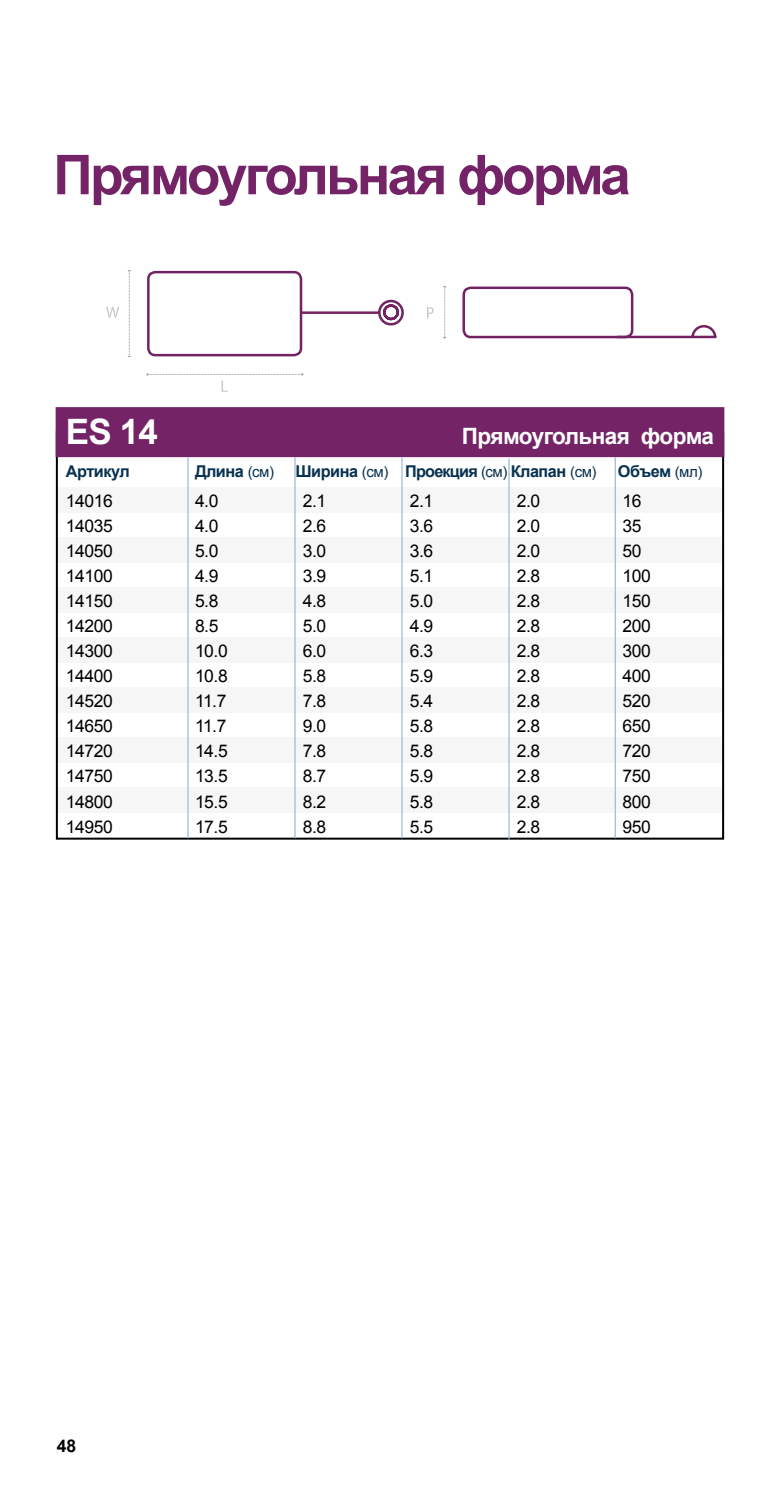
<style>
.page{position:relative;width:780px;height:1489px;background:#fff}
.page>*{position:absolute;margin:0;border:0;box-sizing:border-box;transform-origin:0 0}
.t1{font:700 55px "Arial";letter-spacing:-.055em;color:#732366}
.t2{font:700 35px "Arial";color:#fff}
.t3{font:700 22.5px "Arial";letter-spacing:-.03em;color:#fff}
.t4{font:17.5px "Arial";letter-spacing:-.025em;color:#000}
.t5{font:700 17.5px "Arial";color:#000}
.t6{font:700 16.25px "Arial";letter-spacing:-.03em;color:#083150}
.s1{font-weight:400;font-size:15px}
</style>
<div class="page">
<div style="left:57px;top:487px;width:666px;height:25px;background:#f6f6f6"></div>
<div style="left:57px;top:537px;width:666px;height:25px;background:#f6f6f6"></div>
<div style="left:57px;top:587px;width:666px;height:25px;background:#f6f6f6"></div>
<div style="left:57px;top:637px;width:666px;height:25px;background:#f6f6f6"></div>
<div style="left:57px;top:687px;width:666px;height:25px;background:#f6f6f6"></div>
<div style="left:57px;top:737px;width:666px;height:25px;background:#f6f6f6"></div>
<div style="left:57px;top:787px;width:666px;height:25px;background:#f6f6f6"></div>
<div style="left:56px;top:407px;width:668px;height:50px;background:#732366;border:2px solid #732366"></div>
<hr style="left:187px;top:457px;width:2px;height:381px;background:#a0b9d9">
<hr style="left:294px;top:457px;width:1px;height:381px;background:#a0b9d9">
<hr style="left:401px;top:457px;width:1px;height:381px;background:#a0b9d9">
<hr style="left:508px;top:458px;width:1px;height:381px;background:#a0b9d9">
<hr style="left:614px;top:457px;width:2px;height:381px;background:#a0b9d9">
<svg style="left:128px;top:270px;width:3px;height:87px"></svg>
<svg style="left:106px;top:307px;width:13px;height:10px"></svg>
<svg style="left:147px;top:373px;width:156px;height:19px"></svg>
<svg style="left:147px;top:270px;width:569px;height:87px"></svg>
<h1 class="t1" style="left:53px;top:139px;width:579px">Прямоугольная форма</h1>
<h2 class="t2" style="left:66px;top:408px;width:93px">ES 14</h2>
<p class="t3" style="left:462px;top:421px;width:253px">Прямоугольная форма</p>
<p class="t6" style="left:66px;top:461px;width:65px">Артикул</p>
<p class="t6" style="left:195px;top:461px;width:509px">Длина <span class="s1">(см)</span> Ширина <span class="s1">(см)</span> Проекция <span class="s1">(см)</span> Клапан <span class="s1">(см)</span> Объем <span class="s1">(мл)</span></p>
<p class="t4" style="left:66px;top:489px;width:48px">14016</p>
<p class="t4" style="left:195px;top:489px;width:25px">4.0</p>
<p class="t4" style="left:303px;top:489px;width:25px">2.1</p>
<p class="t4" style="left:410px;top:489px;width:25px">2.1</p>
<p class="t4" style="left:517px;top:489px;width:25px">2.0</p>
<p class="t4" style="left:622px;top:489px;width:21px">16</p>
<p class="t4" style="left:66px;top:514px;width:48px">14035</p>
<p class="t4" style="left:195px;top:514px;width:25px">4.0</p>
<p class="t4" style="left:303px;top:514px;width:25px">2.6</p>
<p class="t4" style="left:410px;top:514px;width:25px">3.6</p>
<p class="t4" style="left:517px;top:514px;width:25px">2.0</p>
<p class="t4" style="left:622px;top:514px;width:21px">35</p>
<p class="t4" style="left:66px;top:539px;width:48px">14050</p>
<p class="t4" style="left:195px;top:539px;width:25px">5.0</p>
<p class="t4" style="left:303px;top:539px;width:25px">3.0</p>
<p class="t4" style="left:410px;top:539px;width:25px">3.6</p>
<p class="t4" style="left:517px;top:539px;width:25px">2.0</p>
<p class="t4" style="left:622px;top:539px;width:21px">50</p>
<p class="t4" style="left:66px;top:564px;width:48px">14100</p>
<p class="t4" style="left:195px;top:564px;width:25px">4.9</p>
<p class="t4" style="left:303px;top:564px;width:25px">3.9</p>
<p class="t4" style="left:410px;top:564px;width:25px">5.1</p>
<p class="t4" style="left:517px;top:564px;width:25px">2.8</p>
<p class="t4" style="left:622px;top:564px;width:30px">100</p>
<p class="t4" style="left:66px;top:589px;width:48px">14150</p>
<p class="t4" style="left:195px;top:589px;width:25px">5.8</p>
<p class="t4" style="left:303px;top:589px;width:25px">4.8</p>
<p class="t4" style="left:410px;top:589px;width:25px">5.0</p>
<p class="t4" style="left:517px;top:589px;width:25px">2.8</p>
<p class="t4" style="left:622px;top:589px;width:30px">150</p>
<p class="t4" style="left:66px;top:614px;width:48px">14200</p>
<p class="t4" style="left:195px;top:614px;width:25px">8.5</p>
<p class="t4" style="left:303px;top:614px;width:25px">5.0</p>
<p class="t4" style="left:410px;top:614px;width:25px">4.9</p>
<p class="t4" style="left:517px;top:614px;width:25px">2.8</p>
<p class="t4" style="left:622px;top:614px;width:30px">200</p>
<p class="t4" style="left:66px;top:639px;width:48px">14300</p>
<p class="t4" style="left:195px;top:639px;width:34px">10.0</p>
<p class="t4" style="left:303px;top:639px;width:25px">6.0</p>
<p class="t4" style="left:410px;top:639px;width:25px">6.3</p>
<p class="t4" style="left:517px;top:639px;width:25px">2.8</p>
<p class="t4" style="left:622px;top:639px;width:30px">300</p>
<p class="t4" style="left:66px;top:664px;width:48px">14400</p>
<p class="t4" style="left:195px;top:664px;width:34px">10.8</p>
<p class="t4" style="left:303px;top:664px;width:25px">5.8</p>
<p class="t4" style="left:410px;top:664px;width:25px">5.9</p>
<p class="t4" style="left:517px;top:664px;width:25px">2.8</p>
<p class="t4" style="left:622px;top:664px;width:30px">400</p>
<p class="t4" style="left:66px;top:689px;width:48px">14520</p>
<p class="t4" style="left:195px;top:689px;width:33px">11.7</p>
<p class="t4" style="left:303px;top:689px;width:25px">7.8</p>
<p class="t4" style="left:410px;top:689px;width:25px">5.4</p>
<p class="t4" style="left:517px;top:689px;width:25px">2.8</p>
<p class="t4" style="left:622px;top:689px;width:30px">520</p>
<p class="t4" style="left:66px;top:714px;width:48px">14650</p>
<p class="t4" style="left:195px;top:714px;width:33px">11.7</p>
<p class="t4" style="left:303px;top:714px;width:25px">9.0</p>
<p class="t4" style="left:410px;top:714px;width:25px">5.8</p>
<p class="t4" style="left:517px;top:714px;width:25px">2.8</p>
<p class="t4" style="left:622px;top:714px;width:30px">650</p>
<p class="t4" style="left:66px;top:739px;width:48px">14720</p>
<p class="t4" style="left:195px;top:739px;width:34px">14.5</p>
<p class="t4" style="left:303px;top:739px;width:25px">7.8</p>
<p class="t4" style="left:410px;top:739px;width:25px">5.8</p>
<p class="t4" style="left:517px;top:739px;width:25px">2.8</p>
<p class="t4" style="left:622px;top:739px;width:30px">720</p>
<p class="t4" style="left:66px;top:764px;width:48px">14750</p>
<p class="t4" style="left:195px;top:764px;width:34px">13.5</p>
<p class="t4" style="left:303px;top:764px;width:25px">8.7</p>
<p class="t4" style="left:410px;top:764px;width:25px">5.9</p>
<p class="t4" style="left:517px;top:764px;width:25px">2.8</p>
<p class="t4" style="left:622px;top:764px;width:30px">750</p>
<p class="t4" style="left:66px;top:789px;width:48px">14800</p>
<p class="t4" style="left:195px;top:789px;width:34px">15.5</p>
<p class="t4" style="left:303px;top:789px;width:25px">8.2</p>
<p class="t4" style="left:410px;top:789px;width:25px">5.8</p>
<p class="t4" style="left:517px;top:789px;width:25px">2.8</p>
<p class="t4" style="left:622px;top:789px;width:30px">800</p>
<p class="t4" style="left:66px;top:814px;width:48px">14950</p>
<p class="t4" style="left:195px;top:814px;width:34px">17.5</p>
<p class="t4" style="left:303px;top:814px;width:25px">8.8</p>
<p class="t4" style="left:410px;top:814px;width:25px">5.5</p>
<p class="t4" style="left:517px;top:814px;width:25px">2.8</p>
<p class="t4" style="left:622px;top:814px;width:30px">950</p>
<p class="t5" style="left:57px;top:1434px;width:21px">48</p>
</div>
